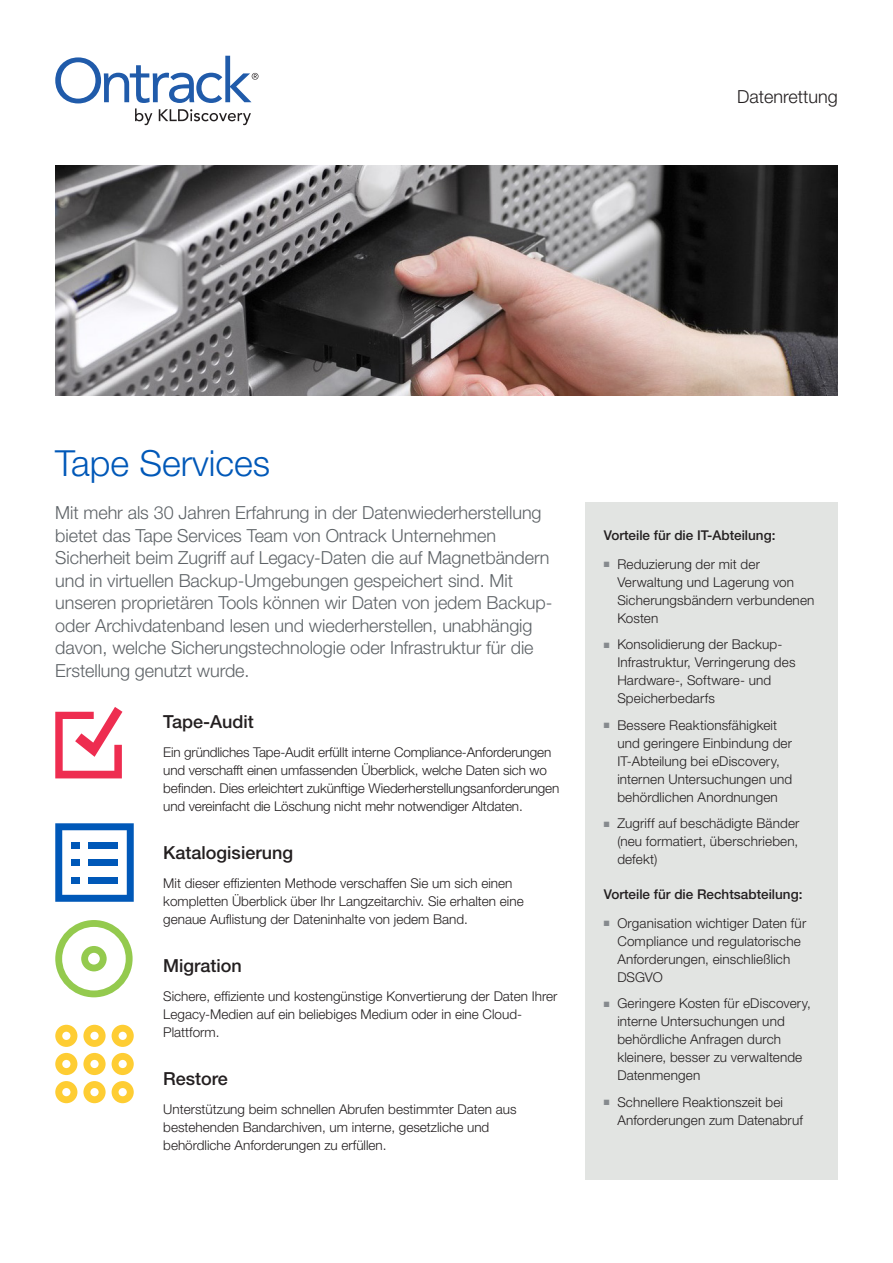
<style>
.page{position:relative;width:893px;height:1263px;background:#fff}
.page>*{position:absolute;margin:0;border:0;box-sizing:border-box;transform-origin:0 0}
.Headline{font:300 36px "Helvetica Neue LT Std";color:#0058b8}
.Subhead_1{font:300 18px/22.5px "Helvetica Neue LT Std";letter-spacing:-.005em;color:#5e6367}
.Subhead_2{font:500 18px "Helvetica Neue LT Std";color:#231f20}
.t1{font:300 18px "Helvetica Neue LT Std";color:#231f20}
.Body{font:300 13.5px/18px "Helvetica Neue LT Std";color:#231f20}
.Subhead_2-2{font:500 13.5px "Helvetica Neue LT Std";color:#231f20}
</style>
<div class="page">
<svg style="left:55px;top:56px;width:203px;height:69px"></svg>
<img style="left:55px;top:166px;width:783px;height:229px">
<div style="left:585px;top:502px;width:253px;height:678px;background:#e2e4e2"></div>
<svg style="left:55px;top:707px;width:67px;height:71px"></svg>
<svg style="left:55px;top:920px;width:78px;height:77px"></svg>
<svg style="left:55px;top:1025px;width:22px;height:22px"></svg>
<svg style="left:112px;top:1025px;width:22px;height:22px"></svg>
<svg style="left:83px;top:1025px;width:23px;height:22px"></svg>
<svg style="left:55px;top:1053px;width:22px;height:22px"></svg>
<svg style="left:112px;top:1053px;width:22px;height:22px"></svg>
<svg style="left:83px;top:1053px;width:23px;height:22px"></svg>
<svg style="left:55px;top:1081px;width:22px;height:22px"></svg>
<svg style="left:112px;top:1081px;width:22px;height:22px"></svg>
<svg style="left:83px;top:1081px;width:23px;height:22px"></svg>
<svg style="left:55px;top:823px;width:79px;height:79px"></svg>
<div style="left:88px;top:841px;width:30px;height:7px;background:#0058b8"></div>
<div style="left:71px;top:841px;width:9px;height:7px;background:#0058b8"></div>
<div style="left:88px;top:859px;width:30px;height:7px;background:#0058b8"></div>
<div style="left:71px;top:859px;width:9px;height:7px;background:#0058b8"></div>
<div style="left:88px;top:876px;width:30px;height:7px;background:#0058b8"></div>
<div style="left:71px;top:876px;width:9px;height:7px;background:#0058b8"></div>
<h2 class="t1" style="left:737px;top:85px;width:102px">Datenrettung</h2>
<p class="Headline" style="left:55px;top:442px;width:216px">Tape Services</p>
<p class="Subhead_1" style="left:55px;top:501px;width:499px">Mit mehr als 30 Jahren Erfahrung in der Datenwiederherstellung bietet das Tape Services Team von Ontrack Unternehmen Sicherheit beim Zugriff auf Legacy-Daten die auf Magnetbändern und in virtuellen Backup-Umgebungen gespeichert sind. Mit unseren proprietären Tools können wir Daten von jedem Backup&shy;oder Archivdatenband lesen und wiederherstellen, unabhängig davon, welche Sicherungstechnologie oder Infrastruktur für die Erstellung genutzt wurde.</p>
<p class="Subhead_2" style="left:163px;top:711px;width:92px">Tape-Audit</p>
<p class="Body" style="left:163px;top:743px;width:398px">Ein gründliches Tape-Audit erfüllt interne Compliance-Anforderungen und verschafft einen umfassenden Überblick, welche Daten sich wo befinden. Dies erleichtert zukünftige Wiederherstellungsanforderungen und vereinfacht die Löschung nicht mehr notwendiger Altdaten.</p>
<p class="Subhead_2" style="left:163px;top:842px;width:131px">Katalogisierung</p>
<p class="Body" style="left:163px;top:874px;width:362px">Mit dieser effizienten Methode verschaffen Sie um sich einen kompletten Überblick über Ihr Langzeitarchiv. Sie erhalten eine genaue Auflistung der Dateninhalte von jedem Band.</p>
<p class="Subhead_2" style="left:163px;top:955px;width:80px">Migration</p>
<p class="Body" style="left:163px;top:987px;width:396px">Sichere, effiziente und kostengünstige Konvertierung der Daten Ihrer<br>Legacy-Medien auf ein beliebiges Medium oder in eine Cloud-<br>Plattform.</p>
<p class="Subhead_2" style="left:163px;top:1068px;width:66px">Restore</p>
<p class="Body" style="left:163px;top:1100px;width:355px">Unterstützung beim schnellen Abrufen bestimmter Daten aus bestehenden Bandarchiven, um interne, gesetzliche und behördliche Anforderungen zu erfüllen.</p>
<p class="Subhead_2-2" style="left:604px;top:527px;width:173px">Vorteile für die IT-Abteilung:</p>
<p class="Body" style="left:617px;top:554px;width:199px">Reduzierung der mit der<br>Verwaltung und Lagerung von<br>Sicherungsbändern verbundenen<br>Kosten</p>
<p class="Body" style="left:617px;top:635px;width:180px">Konsolidierung der Backup-<br>Infrastruktur, Verringerung des<br>Hardware-, Software- und<br>Speicherbedarfs</p>
<p class="Body" style="left:617px;top:715px;width:176px">Bessere Reaktionsfähigkeit und geringere Einbindung der<br>IT-Abteilung bei eDiscovery, internen Untersuchungen und behördlichen Anordnungen</p>
<p class="Body" style="left:617px;top:814px;width:184px;text-align:justify">Zugriff auf beschädigte Bänder (neu formatiert, überschrieben, defekt)</p>
<p class="Subhead_2-2" style="left:604px;top:886px;width:200px">Vorteile für die Rechtsabteilung:</p>
<p class="Body" style="left:617px;top:914px;width:190px">Organisation wichtiger Daten für<br>Compliance und regulatorische<br>Anforderungen, einschließlich<br>DSGVO</p>
<p class="Body" style="left:617px;top:994px;width:195px">Geringere Kosten für eDiscovery, interne Untersuchungen und behördliche Anfragen durch kleinere, besser zu verwaltende<br>Datenmengen</p>
<p class="Body" style="left:617px;top:1093px;width:187px">Schnellere Reaktionszeit bei<br>Anforderungen zum Datenabruf</p>
</div>
